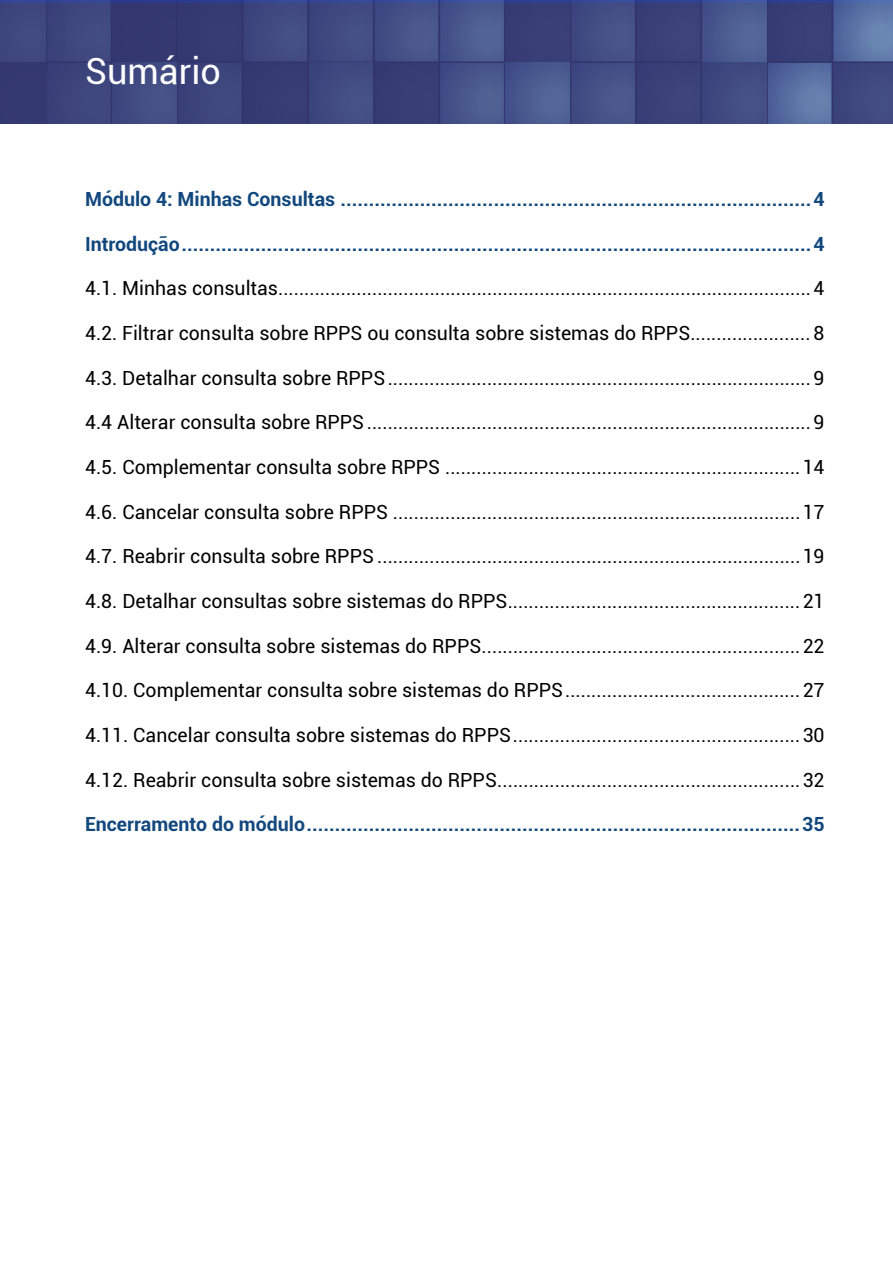
<style>
.page{position:relative;width:893px;height:1263px;background:#fff}
.page>*{position:absolute;margin:0;border:0;box-sizing:border-box;transform-origin:0 0}
.t1{font:36px "Roboto";color:#fff}
.t2{font:19.5px "Roboto";color:#000}
.t3{font:700 19.5px "Roboto";color:#12487d}
</style>
<div class="page">
<div style="left:0;top:0;width:45px;height:61px;background:#3f487e"></div>
<div style="left:506px;top:0;width:63px;height:61px;background:#383e76"></div>
<svg style="left:702px;top:0;width:64px;height:61px;background:#4a5b91"></svg>
<div style="left:0;top:63px;width:45px;height:61px;background:#353971"></div>
<svg style="left:47px;top:0;width:457px;height:124px;background:#3d467e"></svg>
<div style="left:506px;top:63px;width:63px;height:61px;background:#4b5b90"></div>
<svg style="left:571px;top:0;width:129px;height:124px;background:#3e477f"></svg>
<div style="left:702px;top:63px;width:64px;height:61px;background:#414b82"></div>
<svg style="left:768px;top:0;width:125px;height:124px;background:#49588e"></svg>
<h1 class="t1" style="left:85px;top:46px;width:137px">Sumário</h1>
<p class="t3" style="left:85px;top:185px;width:741px">Módulo 4: Minhas Consultas ...................................................................................4</p>
<p class="t3" style="left:85px;top:230px;width:741px">Introdução...............................................................................................................4</p>
<p class="t2" style="left:85px;top:275px;width:741px">4.1. Minhas consultas......................................................................................................4</p>
<p class="t2" style="left:85px;top:319px;width:741px">4.2. Filtrar consulta sobre RPPS ou consulta sobre sistemas do RPPS....................... 8</p>
<p class="t2" style="left:85px;top:364px;width:741px">4.3. Detalhar consulta sobre RPPS.................................................................................9</p>
<p class="t2" style="left:85px;top:409px;width:741px">4.4 Alterar consulta sobre RPPS.....................................................................................9</p>
<p class="t2" style="left:85px;top:453px;width:741px">4.5. Complementar consulta sobre RPPS ....................................................................14</p>
<p class="t2" style="left:85px;top:498px;width:741px">4.6. Cancelar consulta sobre RPPS ..............................................................................17</p>
<p class="t2" style="left:85px;top:543px;width:741px">4.7. Reabrir consulta sobre RPPS .................................................................................19</p>
<p class="t2" style="left:85px;top:587px;width:741px">4.8. Detalhar consultas sobre sistemas do RPPS........................................................21</p>
<p class="t2" style="left:85px;top:632px;width:741px">4.9. Alterar consulta sobre sistemas do RPPS.............................................................22</p>
<p class="t2" style="left:85px;top:677px;width:741px">4.10. Complementar consulta sobre sistemas do RPPS.............................................27</p>
<p class="t2" style="left:85px;top:721px;width:741px">4.11. Cancelar consulta sobre sistemas do RPPS.......................................................30</p>
<p class="t2" style="left:85px;top:766px;width:741px">4.12. Reabrir consulta sobre sistemas do RPPS..........................................................32</p>
<p class="t3" style="left:85px;top:810px;width:741px">Encerramento do módulo.......................................................................................35</p>
</div>
